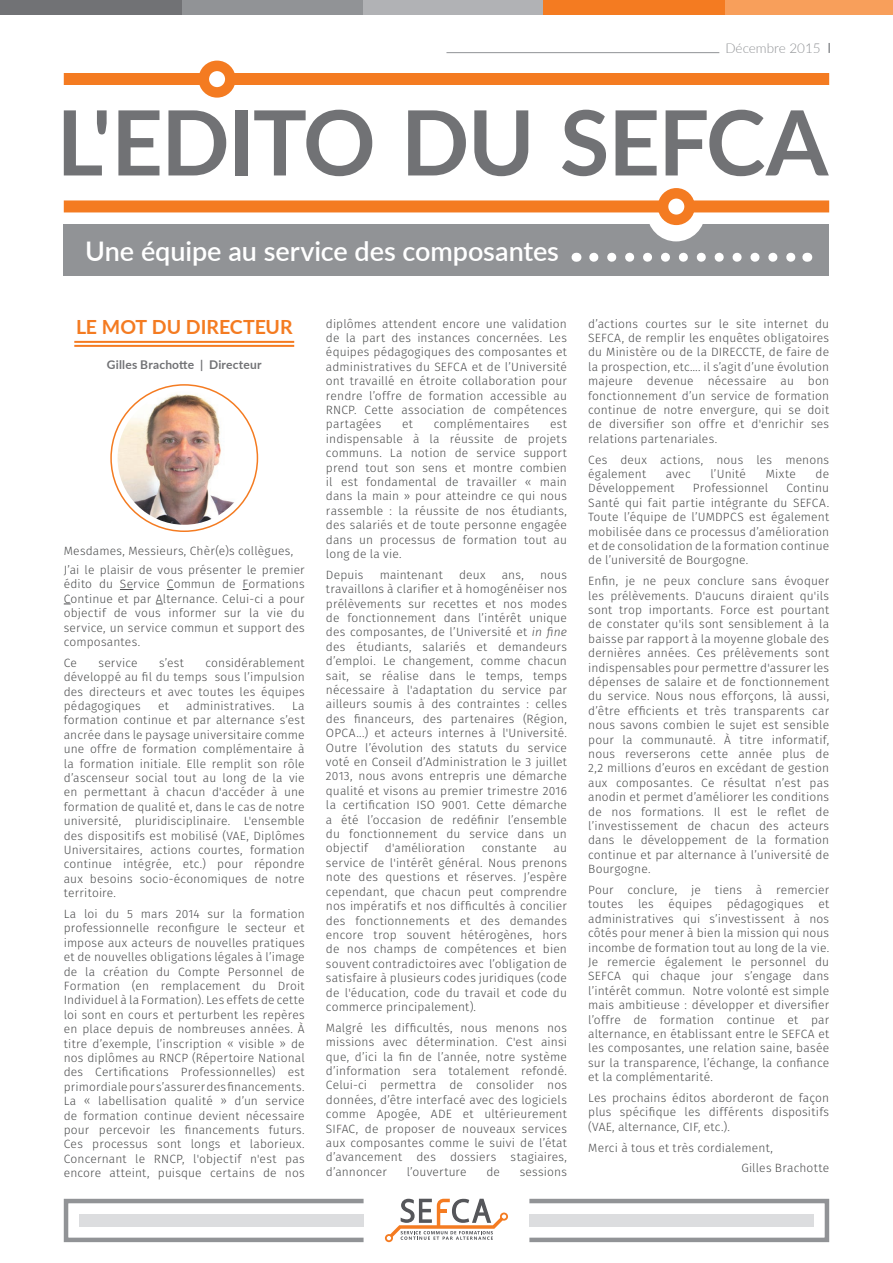
<style>
.page{position:relative;width:893px;height:1263px;background:#fff}
.page>*{position:absolute;margin:0;border:0;box-sizing:border-box;transform-origin:0 0}
.t1{font:700 90px "Lato";letter-spacing:-.02em;color:#717275}
.t2{font:600 27px "Lato";color:#fff}
.t3{font:700 19.5px "Lato";color:#f47b21}
.t4{font:300 13.5px "Lato";color:#919396}
.t5{font:300 12px/14.4px "Fira Sans";letter-spacing:.01em;color:#4b4c4d;text-align:justify}
.t6{font:700 12px "Lato";letter-spacing:.015em;color:#717275}
.s1{font-style:italic}
</style>
<div class="page">
<svg style="left:385px;top:1199px;width:123px;height:43px"></svg>
<div style="left:80px;top:1214px;width:284px;height:13px;background:#dcdddf"></div>
<div style="left:529px;top:1214px;width:284px;height:13px;background:#dcdddf"></div>
<div style="left:64px;top:1199px;width:302px;height:43px;border:4px solid #919396"></div>
<div style="left:527px;top:1199px;width:302px;height:43px;border:4px solid #919396"></div>
<div style="left:725px;top:0;width:168px;height:15px;background:#f89f5b"></div>
<div style="left:362px;top:0;width:181px;height:15px;background:#b1b2b5"></div>
<div style="left:543px;top:0;width:182px;height:15px;background:#f47b21"></div>
<div style="left:181px;top:0;width:181px;height:15px;background:#919396"></div>
<div style="left:0;top:0;width:181px;height:15px;background:#717275"></div>
<div style="left:64px;top:225px;width:765px;height:51px;background:#919396"></div>
<div style="left:647px;top:183px;width:58px;height:58px;background:#fff;border-radius:50%"></div>
<svg style="left:594px;top:253px;width:202px;height:9px"></svg>
<div style="left:64px;top:73px;width:765px;height:12px;background:#f47b21"></div>
<div style="left:64px;top:200px;width:765px;height:12px;background:#f47b21"></div>
<svg style="left:204px;top:66px;width:26px;height:26px"></svg>
<div style="left:199px;top:61px;width:37px;height:37px;border:10px solid #f47b21;border-radius:50%"></div>
<svg style="left:663px;top:193px;width:27px;height:27px"></svg>
<div style="left:658px;top:188px;width:37px;height:37px;border:10px solid #f47b21;border-radius:50%"></div>
<svg style="left:120px;top:589px;width:13px;height:1px"></svg>
<hr style="left:74px;top:341px;width:220px;height:2px;background:#f47b21">
<hr style="left:74px;top:345px;width:220px;height:2px;background:#f47b21">
<img style="left:118px;top:391px;width:133px;height:134px;border-radius:67px">
<svg style="left:828px;top:43px;width:2px;height:10px"></svg>
<hr style="left:446px;top:52px;width:273px;height:1px;background:#919396">
<p class="t4" style="left:725px;top:39px;width:97px">Décembre 2015</p>
<h1 class="t1" style="left:57px;top:76px;width:773px">L'EDITO DU SEFCA</h1>
<h2 class="t2" style="left:85px;top:232px;width:476px">Une équipe au service des composantes</h2>
<h3 class="t3" style="left:76px;top:312px;width:218px">LE MOT DU DIRECTEUR</h3>
<p class="t6" style="left:107px;top:356px;width:156px">Gilles Brachotte | Directeur</p>
<p class="t5" style="left:64px;top:542px;width:242px;line-height:18.6px">Mesdames, Messieurs, Chèr(e)s collègues,<br>J’ai le plaisir de vous présenter le premier</p>
<p class="t5" style="left:64px;top:577px;width:242px">édito du Service Commun de Formations Continue et par Alternance. Celui-ci a pour objectif de vous informer sur la vie du service, un service commun et support des composantes.</p>
<p class="t5" style="left:64px;top:655px;width:15px">Ce</p>
<p class="t5" style="left:98px;top:655px;width:41px">service</p>
<p class="t5" style="left:159px;top:655px;width:26px">s’est</p>
<p class="t5" style="left:64px;top:655px;width:242px;text-indent:142px">considérablement développé au fil du temps sous l’impulsion des directeurs et avec toutes les équipes pédagogiques</p>
<p class="t5" style="left:158px;top:698px;width:12px">et</p>
<p class="t5" style="left:186px;top:698px;width:90px">administratives.</p>
<p class="t5" style="left:64px;top:698px;width:242px;text-indent:228px">La formation continue et par alternance s’est ancrée dans le paysage universitaire comme une offre de formation complémentaire à la formation initiale. Elle remplit son rôle d’ascenseur social tout au long de la vie en permettant à chacun d'accéder à une formation de qualité et, dans le cas de notre université, pluridisciplinaire. L'ensemble des dispositifs est mobilisé (VAE, Diplômes Universitaires, actions courtes, formation continue intégrée, etc.) pour répondre aux besoins socio-économiques de notre territoire.</p>
<p class="t5" style="left:64px;top:906px;width:242px">La loi du 5 mars 2014 sur la formation professionnelle reconfigure le secteur et impose aux acteurs de nouvelles pratiques et de nouvelles obligations légales à l’image de la création du Compte Personnel de Formation (en remplacement du Droit Individuel à la Formation). Les effets de cette loi sont en cours et perturbent les repères en place depuis de nombreuses années. À titre d’exemple, l’inscription « visible » de nos diplômes au RNCP (Répertoire National des Certifications Professionnelles) est primordiale pour s’assurer des financements.<br>La « labellisation qualité » d’un service de formation continue devient nécessaire pour percevoir les financements futurs.<br>Ces processus sont longs et laborieux.<br>Concernant le RNCP, l'objectif n'est pas encore atteint, puisque certains de nos</p>
<p class="t5" style="left:326px;top:316px;width:242px">diplômes attendent encore une validation de la part des instances concernées. Les équipes pédagogiques des composantes et administratives du SEFCA et de l’Université ont travaillé en étroite collaboration pour rendre l’offre de formation accessible au RNCP. Cette association de compétences partagées</p>
<p class="t5" style="left:402px;top:417px;width:12px">et</p>
<p class="t5" style="left:434px;top:417px;width:97px">complémentaires</p>
<p class="t5" style="left:326px;top:417px;width:242px;text-indent:224px">est indispensable à la réussite de projets communs. La notion de service support prend tout son sens et montre combien il est fondamental de travailler « main dans la main » pour atteindre ce qui nous rassemble : la réussite de nos étudiants, des salariés et de toute personne engagée dans un processus de formation tout au long de la vie.</p>
<p class="t5" style="left:326px;top:567px;width:39px">Depuis</p>
<p class="t5" style="left:380px;top:567px;width:65px">maintenant</p>
<p class="t5" style="left:459px;top:567px;width:28px">deux</p>
<p class="t5" style="left:502px;top:567px;width:24px">ans,</p>
<p class="t5" style="left:326px;top:567px;width:242px;text-indent:214px">nous travaillons à clarifier et à homogénéiser nos prélèvements sur recettes et nos modes de fonctionnement dans l’intérêt unique des composantes, de l’Université et <span class="s1">in fine </span>des étudiants, salariés et demandeurs d’emploi. Le changement, comme chacun sait, se réalise dans le temps, temps nécessaire à l'adaptation du service par ailleurs soumis à des contraintes : celles des financeurs, des partenaires (Région, OPCA...) et acteurs internes à l'Université.<br>Outre l’évolution des statuts du service voté en Conseil d’Administration le 3 juillet 2013, nous avons entrepris une démarche qualité et visons au premier trimestre 2016 la certification ISO 9001. Cette démarche a été l’occasion de redéfinir l’ensemble du fonctionnement du service dans un objectif</p>
<p class="t5" style="left:385px;top:841px;width:82px">d'amélioration</p>
<p class="t5" style="left:482px;top:841px;width:56px">constante</p>
<p class="t5" style="left:326px;top:841px;width:242px;text-indent:228px">au service de l'intérêt général. Nous prenons note des questions et réserves. J’espère cependant, que chacun peut comprendre nos impératifs et nos difficultés à concilier des fonctionnements et des demandes encore trop souvent hétérogènes, hors de nos champs de compétences et bien souvent contradictoires avec l’obligation de satisfaire à plusieurs codes juridiques (code de l'éducation, code du travail et code du commerce principalement).</p>
<p class="t5" style="left:326px;top:1020px;width:242px">Malgré les difficultés, nous menons nos missions avec détermination. C'est ainsi que, d’ici la fin de l’année, notre système d’information sera totalement refondé.<br>Celui-ci permettra de consolider nos données, d’être interfacé avec des logiciels comme Apogée, ADE et ultérieurement SIFAC, de proposer de nouveaux services aux composantes comme le suivi de l’état d’avancement des dossiers stagiaires, d’annoncer</p>
<p class="t5" style="left:407px;top:1164px;width:62px">l’ouverture</p>
<p class="t5" style="left:486px;top:1164px;width:15px">de</p>
<p class="t5" style="left:520px;top:1164px;width:49px">sessions</p>
<p class="t5" style="left:588px;top:316px;width:242px">d’actions courtes sur le site internet du SEFCA, de remplir les enquêtes obligatoires du Ministère ou de la DIRECCTE, de faire de la prospection, etc…. il s’agit d’une évolution majeure devenue nécessaire au bon fonctionnement d’un service de formation continue de notre envergure, qui se doit de diversifier son offre et d'enrichir ses relations partenariales.</p>
<p class="t5" style="left:588px;top:452px;width:242px">Ces deux actions, nous les menons également</p>
<p class="t5" style="left:666px;top:467px;width:26px">avec</p>
<p class="t5" style="left:710px;top:467px;width:37px">l’Unité</p>
<p class="t5" style="left:766px;top:467px;width:31px">Mixte</p>
<p class="t5" style="left:816px;top:467px;width:15px">de</p>
<p class="t5" style="left:588px;top:481px;width:88px">Développement</p>
<p class="t5" style="left:693px;top:481px;width:77px">Professionnel</p>
<p class="t5" style="left:588px;top:481px;width:242px;text-indent:198px">Continu Santé qui fait partie intégrante du SEFCA.<br>Toute l’équipe de l’UMDPCS est également mobilisée dans ce processus d’amélioration et de consolidation de la formation continue de l’université de Bourgogne.</p>
<p class="t5" style="left:588px;top:574px;width:242px">Enfin, je ne peux conclure sans évoquer les prélèvements. D'aucuns diraient qu'ils sont trop importants. Force est pourtant de constater qu'ils sont sensiblement à la baisse par rapport à la moyenne globale des dernières années. Ces prélèvements sont indispensables pour permettre d'assurer les dépenses de salaire et de fonctionnement du service. Nous nous efforçons, là aussi, d’être efficients et très transparents car nous savons combien le sujet est sensible pour la communauté. À titre informatif, nous reverserons cette année plus de 2,2 millions d’euros en excédant de gestion aux composantes. Ce résultat n’est pas anodin et permet d’améliorer les conditions de nos formations. Il est le reflet de l’investissement de chacun des acteurs dans le développement de la formation continue et par alternance à l’université de Bourgogne.</p>
<p class="t5" style="left:588px;top:883px;width:242px">Pour conclure, je tiens à remercier toutes les équipes pédagogiques et administratives qui s’investissent à nos côtés pour mener à bien la mission qui nous incombe de formation tout au long de la vie.<br>Je remercie également le personnel du SEFCA qui chaque jour s’engage dans l’intérêt commun. Notre volonté est simple mais ambitieuse : développer et diversifier l’offre de formation continue et par alternance, en établissant entre le SEFCA et les composantes, une relation saine, basée sur la transparence, l’échange, la confiance et la complémentarité.</p>
<p class="t5" style="left:588px;top:1090px;width:242px">Les prochains éditos aborderont de façon plus spécifique les différents dispositifs (VAE, alternance, CIF, etc.).</p>
<p class="t5" style="left:741px;top:1137px;width:89px;line-height:20.9px;text-indent:-153px">Merci à tous et très cordialement,<br>Gilles Brachotte</p>
</div>
